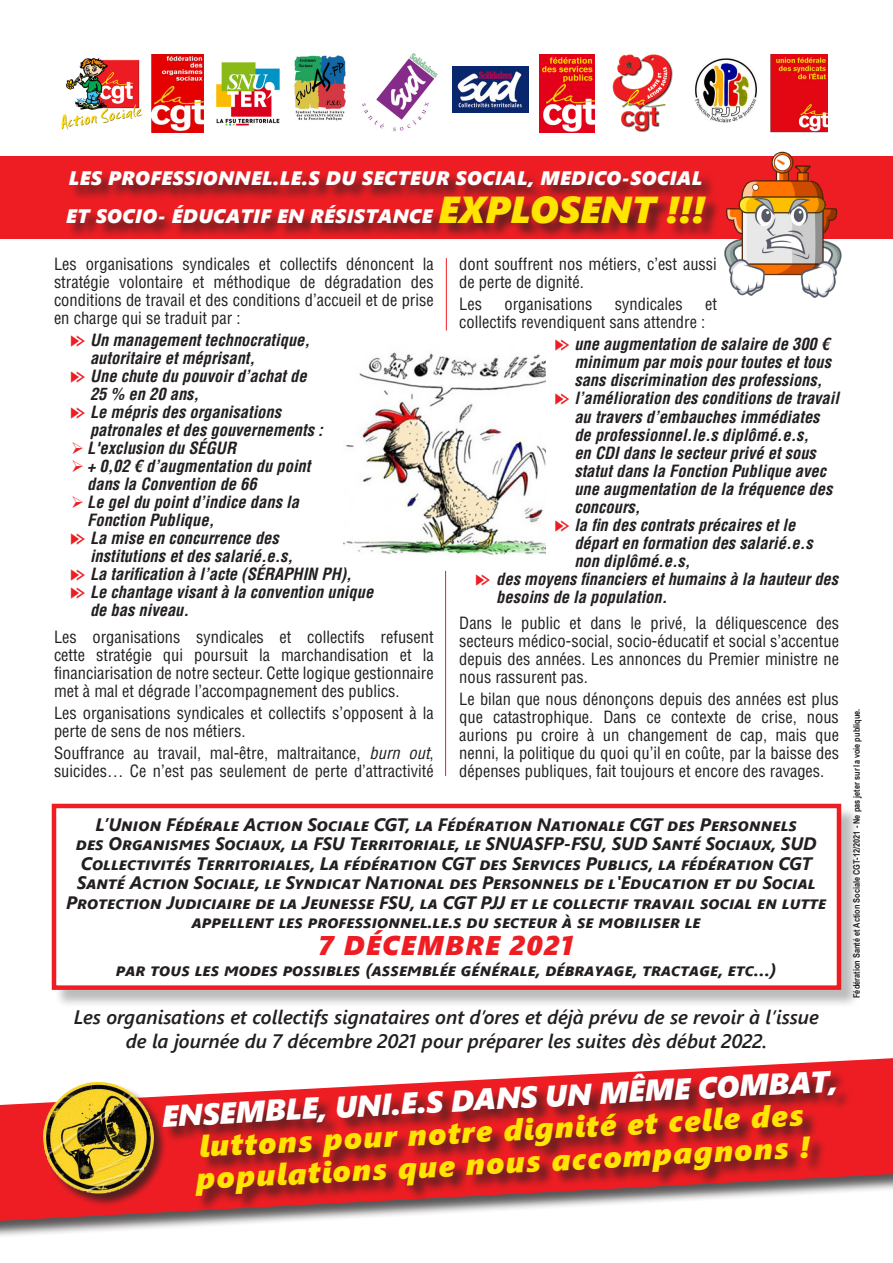
<style>
.page{position:relative;width:893px;height:1263px;background:#fff}
.page>*{position:absolute;margin:0;border:0;box-sizing:border-box;transform-origin:0 0}
.t1{font:italic 30px/32.1px "Segoe UI Black";color:#ffe501;text-align:center}
.t2{font:italic 27px "Segoe UI Black";letter-spacing:.05em;color:#ee1d23}
.t3{font:italic 600 19.5px/24px "Segoe UI";color:#231f20;text-align:center}
.t4{font:italic 19.5px/37.5px "Segoe UI Black";letter-spacing:.02em;color:#fff}
.t5{font:italic 700 18px/19.5px "Segoe UI";letter-spacing:-.01em;color:#231f20;text-align:center}
.txt_courant{font:condensed 16.5px/18px "Helvetica LT Std";color:#231f20;text-align:justify}
.txt_courant-2{font:italic 700 condensed 16.5px/18px "Helvetica LT Std";color:#231f20}
.t6{font:700 9px "Arial Narrow";color:#231f20}
.s1{font-size:37.5px;color:#ffe501}
.s2{font-family:"Pointers";font-weight:400;font-style:normal;font-stretch:normal;color:#ee1d23}
.s3{color:#ee1d23}
.s4{font-style:italic}
.s5{color:#fff}
</style>
<div class="page">
<img style="left:344px;top:352px;width:202px;height:202px">
<div style="left:0;top:156px;width:893px;height:83px;background:#ee1d23"></div>
<div style="left:67px;top:172px;width:655px;height:68px;background:#231f20;opacity:.75"></div>
<div style="left:54px;top:806px;width:806px;height:202px;background:#231f20;opacity:.3"></div>
<div style="left:54px;top:806px;width:785px;height:182px;background:#fff"></div>
<div style="left:52px;top:804px;width:789px;height:186px;border:4px solid #ee1d23"></div>
<div style="left:0;top:1057px;width:893px;height:181px;background:#231f20;opacity:.75"></div>
<svg style="left:0;top:1058px;width:893px;height:163px"></svg>
<div style="left:164px;top:1071px;width:688px;height:141px;background:#231f20;opacity:.75"></div>
<div style="left:43px;top:1083px;width:125px;height:124px;background:#231f20;opacity:.75"></div>
<img style="left:43px;top:1082px;width:112px;height:113px">
<img style="left:721px;top:151px;width:121px;height:147px">
<hr style="left:446px;top:258px;width:1px;height:73px;background:#ee1d23">
<hr style="left:445px;top:571px;width:1px;height:205px;background:#ee1d23">
<img style="left:61px;top:59px;width:82px;height:71px">
<img style="left:216px;top:62px;width:64px;height:64px">
<img style="left:540px;top:54px;width:54px;height:78px">
<img style="left:152px;top:54px;width:52px;height:78px">
<img style="left:362px;top:53px;width:76px;height:79px">
<img style="left:294px;top:55px;width:52px;height:66px">
<img style="left:695px;top:58px;width:62px;height:65px">
<img style="left:612px;top:54px;width:61px;height:78px">
<img style="left:453px;top:66px;width:75px;height:46px">
<img style="left:770px;top:54px;width:58px;height:79px">
<p class="t4" style="left:66px;top:158px;width:641px">LES PROFESSIONNEL.LE.S DU SECTEUR SOCIAL, MEDICO-SOCIAL<br>ET SOCIO- ÉDUCATIF EN RÉSISTANCE <span class="s1">EXPLOSENT !!!</span></p>
<p class="txt_courant" style="left:54px;top:255px;width:381px">Les organisations syndicales et collectifs dénoncent la stratégie volontaire et méthodique de dégradation des conditions de travail et des conditions d’accueil et de prise en charge qui se traduit par :</p>
<p class="txt_courant-2" style="left:90px;top:331px;width:221px;text-indent:-19px"><span class="s2">t</span> Un management technocratique, autoritaire et méprisant,</p>
<p class="txt_courant-2" style="left:90px;top:367px;width:218px;text-indent:-19px"><span class="s2">t</span> Une chute du pouvoir d’achat de<br>25 % en 20 ans,</p>
<p class="txt_courant-2" style="left:90px;top:403px;width:234px;text-indent:-19px"><span class="s2">t</span> Le mépris des organisations patronales et des gouvernements :</p>
<p class="txt_courant-2" style="left:71px;top:439px;width:167px"><span class="s3">➢</span> L'exclusion du SÉGUR</p>
<p class="txt_courant-2" style="left:87px;top:457px;width:225px;text-indent:-16px"><span class="s3">➢</span> + 0,02 € d’augmentation du point dans la Convention de 66</p>
<p class="txt_courant-2" style="left:87px;top:493px;width:213px;text-indent:-16px"><span class="s3">➢</span> Le gel du point d’indice dans la<br>Fonction Publique,</p>
<p class="txt_courant-2" style="left:90px;top:529px;width:205px;text-indent:-19px"><span class="s2">t</span> La mise en concurrence des institutions et des salarié.e.s,</p>
<p class="txt_courant-2" style="left:71px;top:565px;width:282px"><span class="s2">t</span> La tarification à l’acte (SÉRAPHIN PH),</p>
<p class="txt_courant-2" style="left:90px;top:583px;width:285px;text-indent:-19px"><span class="s2">t</span> Le chantage visant à la convention unique de bas niveau.</p>
<p class="txt_courant" style="left:54px;top:628px;width:381px">Les organisations syndicales et collectifs refusent cette stratégie qui poursuit la marchandisation et la financiarisation de notre secteur. Cette logique gestionnaire met à mal et dégrade l’accompagnement des publics.</p>
<p class="txt_courant" style="left:54px;top:704px;width:381px">Les organisations syndicales et collectifs s’opposent à la perte de sens de nos métiers.</p>
<p class="txt_courant" style="left:54px;top:744px;width:381px">Souffrance au travail, mal-être, maltraitance, <span class="s4">burn out</span>, suicides… Ce n’est pas seulement de perte d’attractivité</p>
<p class="txt_courant" style="left:459px;top:255px;width:259px">dont souffrent nos métiers, c’est aussi de perte de dignité.</p>
<p class="txt_courant" style="left:459px;top:295px;width:24px">Les</p>
<p class="txt_courant" style="left:504px;top:295px;width:89px">organisations</p>
<p class="txt_courant" style="left:615px;top:295px;width:69px">syndicales</p>
<p class="txt_courant" style="left:459px;top:295px;width:259px;text-indent:246px">et collectifs revendiquent sans attendre :</p>
<p class="txt_courant-2" style="left:574px;top:336px;width:258px;text-align:justify;text-indent:-19px"><span class="s2">t</span> une augmentation de salaire de 300 € minimum par mois pour toutes et tous sans discrimination des professions,</p>
<p class="txt_courant-2" style="left:574px;top:390px;width:266px;text-indent:-19px"><span class="s2">t</span> l’amélioration des conditions de travail au travers d’embauches immédiates de professionnel.le.s diplômé.e.s,<br>en CDI dans le secteur privé et sous statut dans la Fonction Publique avec une augmentation de la fréquence des concours,</p>
<p class="txt_courant-2" style="left:574px;top:516px;width:240px;text-indent:-19px"><span class="s2">t</span> la fin des contrats précaires et le départ en formation des salarié.e.s non diplômé.e.s,</p>
<p class="txt_courant-2" style="left:496px;top:570px;width:343px;text-indent:-20px"><span class="s2">t</span> des moyens financiers et humains à la hauteur des besoins de la population.</p>
<p class="txt_courant" style="left:459px;top:614px;width:381px">Dans le public et dans le privé, la déliquescence des secteurs médico-social, socio-éducatif et social s’accentue depuis des années. Les annonces du Premier ministre ne nous rassurent pas.</p>
<p class="txt_courant" style="left:459px;top:690px;width:381px">Le bilan que nous dénonçons depuis des années est plus que catastrophique. Dans ce contexte de crise, nous aurions pu croire à un changement de cap, mais que nenni, la politique du quoi qu’il en coûte, par la baisse des dépenses publiques, fait toujours et encore des ravages.</p>
<p class="t5" style="left:66px;top:812px;width:762px">L’Union Fédérale Action Sociale CGT, la Fédération Nationale CGT des Personnels<br>des Organismes Sociaux, la FSU Territoriale, le SNUASFP‑FSU, SUD Santé Sociaux, SUD Collectivités Territoriales, La fédération CGT des Services Publics, la fédération CGT Santé Action Sociale, le Syndicat National des Personnels de l'Education et du Social Protection Judiciaire de la Jeunesse FSU, la CGT PJJ et le collectif travail social en lutte appellent les professionnel.le.s du secteur à se mobiliser le</p>
<p class="t2" style="left:319px;top:925px;width:256px">7 DÉCEMBRE 2021</p>
<p class="t5" style="left:116px;top:957px;width:663px">par tous les modes possibles (assemblée générale, débrayage, tractage, etc…)</p>
<p class="t3" style="left:74px;top:1002px;width:747px">Les organisations et collectifs signataires ont d’ores et déjà prévu de se revoir à l’issue de la journée du 7 décembre 2021 pour préparer les suites dès début 2022.</p>
<p class="t1" style="left:161px;top:1098px;width:678px;rotate:-3deg"><span class="s5">ENSEMBLE, UNI.E.S DANS UN MÊME COMBAT, </span>luttons pour notre dignité et celle des populations que nous accompagnons !</p>
<p class="t6" style="left:850px;top:998px;width:291px;rotate:-90deg">Fédération Santé et Action Sociale CGT-12/2021 - Ne pas jeter sur la voie publique.</p>
</div>
